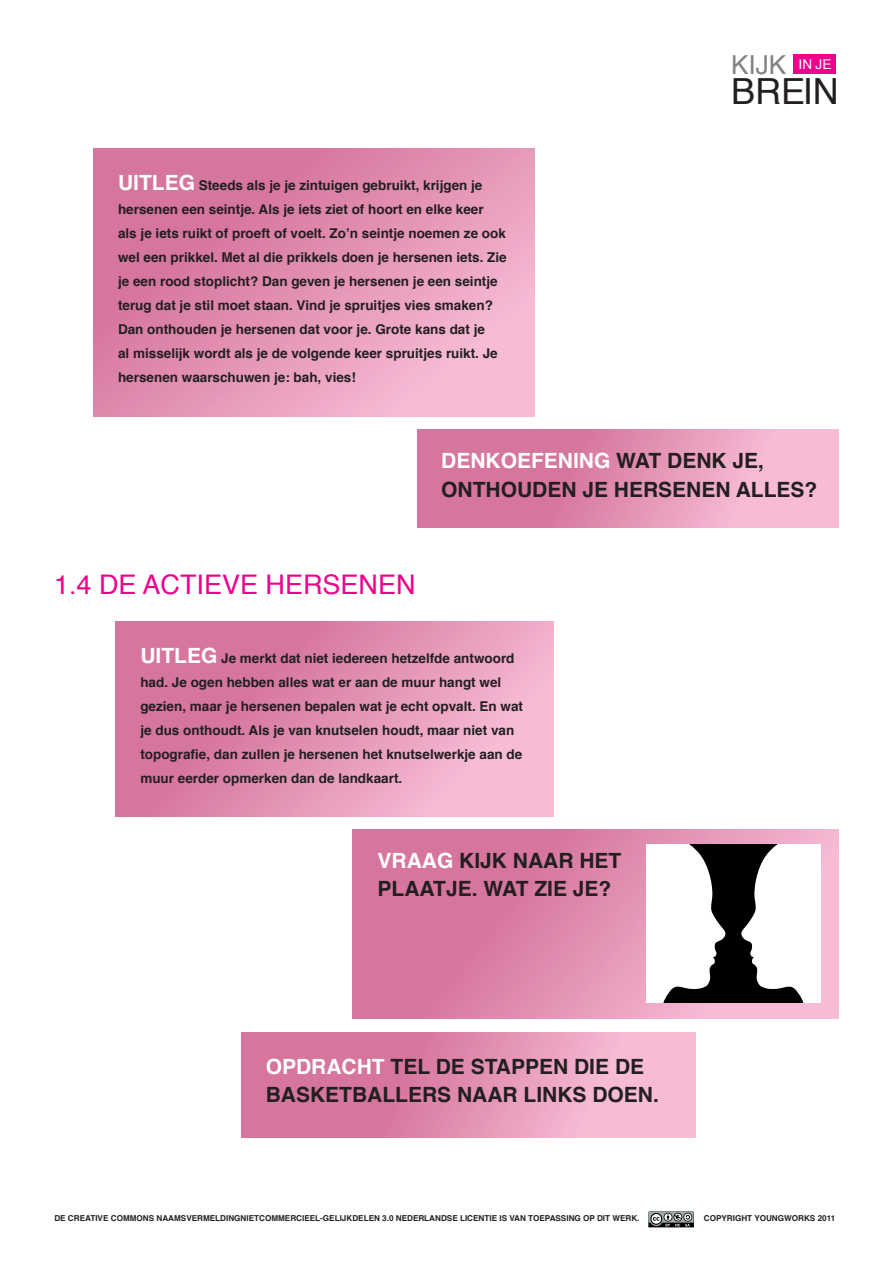
<style>
.page{position:relative;width:893px;height:1263px;background:#fff}
.page>*{position:absolute;margin:0;border:0;box-sizing:border-box;transform-origin:0 0}
.t1{font:36px "Helvetica";color:#231f20}
.Subkop{font:27px "Helvetica";color:#ed028c}
.t2{font:26.1px "Helvetica";color:#808285}
.VRAAG{font:700 21px/28.5px "Helvetica";color:#231f20}
.VRAAG-2{font:700 13.5px/24px "Helvetica";color:#231f20}
.t3{font:13.5px "Helvetica";color:#fff}
.t4{font:700 8.1px "Helvetica";color:#231f20}
.s1{font-size:21px;color:#fff}
.s2{color:#fff}
</style>
<div class="page">
<svg style="left:648px;top:1211px;width:46px;height:16px"></svg>
<svg style="left:417px;top:430px;width:422px;height:98px;background:#e392b5"></svg>
<div style="left:793px;top:54px;width:43px;height:20px;background:#ed028c"></div>
<svg style="left:93px;top:149px;width:442px;height:268px;background:#e392b5"></svg>
<svg style="left:116px;top:621px;width:438px;height:195px;background:#e392b4"></svg>
<svg style="left:353px;top:829px;width:485px;height:189px;background:#dd86ab"></svg>
<svg style="left:241px;top:1032px;width:454px;height:105px;background:#e392b5"></svg>
<div style="left:646px;top:845px;width:175px;height:158px;background:#000"></div>
<svg style="left:646px;top:845px;width:79px;height:158px"></svg>
<svg style="left:741px;top:845px;width:80px;height:158px"></svg>
<p class="VRAAG-2" style="left:118px;top:174px;width:390px"><span class="s1">UITLEG</span> Steeds als je je zintuigen gebruikt, krijgen je hersenen een seintje. Als je iets ziet of hoort en elke keer<br>als je iets ruikt of proeft of voelt. Zo’n seintje noemen ze ook wel een prikkel. Met al die prikkels doen je hersenen iets. Zie je een rood stoplicht? Dan geven je hersenen je een seintje terug dat je stil moet staan. Vind je spruitjes vies smaken?<br>Dan onthouden je hersenen dat voor je. Grote kans dat je<br>al misselijk wordt als je de volgende keer spruitjes ruikt. Je hersenen waarschuwen je: bah, vies!</p>
<p class="t2" style="left:731px;top:44px;width:57px">KIJK</p>
<p class="t1" style="left:731px;top:64px;width:109px">BREIN</p>
<p class="t3" style="left:799px;top:54px;width:34px">IN JE</p>
<p class="VRAAG" style="left:441px;top:447px;width:378px"><span class="s2">DENKOEFENING</span> WAT DENK JE,<br>ONTHOUDEN JE HERSENEN ALLES?</p>
<p class="Subkop" style="left:54px;top:564px;width:363px">1.4 DE ACTIEVE HERSENEN</p>
<p class="VRAAG-2" style="left:140px;top:646px;width:384px"><span class="s1">UITLEG</span> Je merkt dat niet iedereen hetzelfde antwoord had. Je ogen hebben alles wat er aan de muur hangt wel gezien, maar je hersenen bepalen wat je echt opvalt. En wat je dus onthoudt. Als je van knutselen houdt, maar niet van topografie, dan zullen je hersenen het knutselwerkje aan de muur eerder opmerken dan de landkaart.</p>
<p class="VRAAG" style="left:378px;top:846px;width:245px"><span class="s2">VRAAG</span> KIJK NAAR HET<br>PLAATJE. WAT ZIE JE?</p>
<p class="VRAAG" style="left:266px;top:1052px;width:380px"><span class="s2">OPDRACHT</span> TEL DE STAPPEN DIE DE</p>
<p class="VRAAG" style="left:266px;top:1081px;width:395px">BASKETBALLERS NAAR LINKS DOEN.</p>
<p class="t4" style="left:54px;top:1212px;width:587px">DE CREATIVE COMMONS NAAMSVERMELDINGNIETCOMMERCIEEL-GELIJKDELEN 3.0 NEDERLANDSE LICENTIE IS VAN TOEPASSING OP DIT WERK.</p>
<p class="t4" style="left:704px;top:1212px;width:133px">COPYRIGHT YOUNGWORKS 2011</p>
</div>
